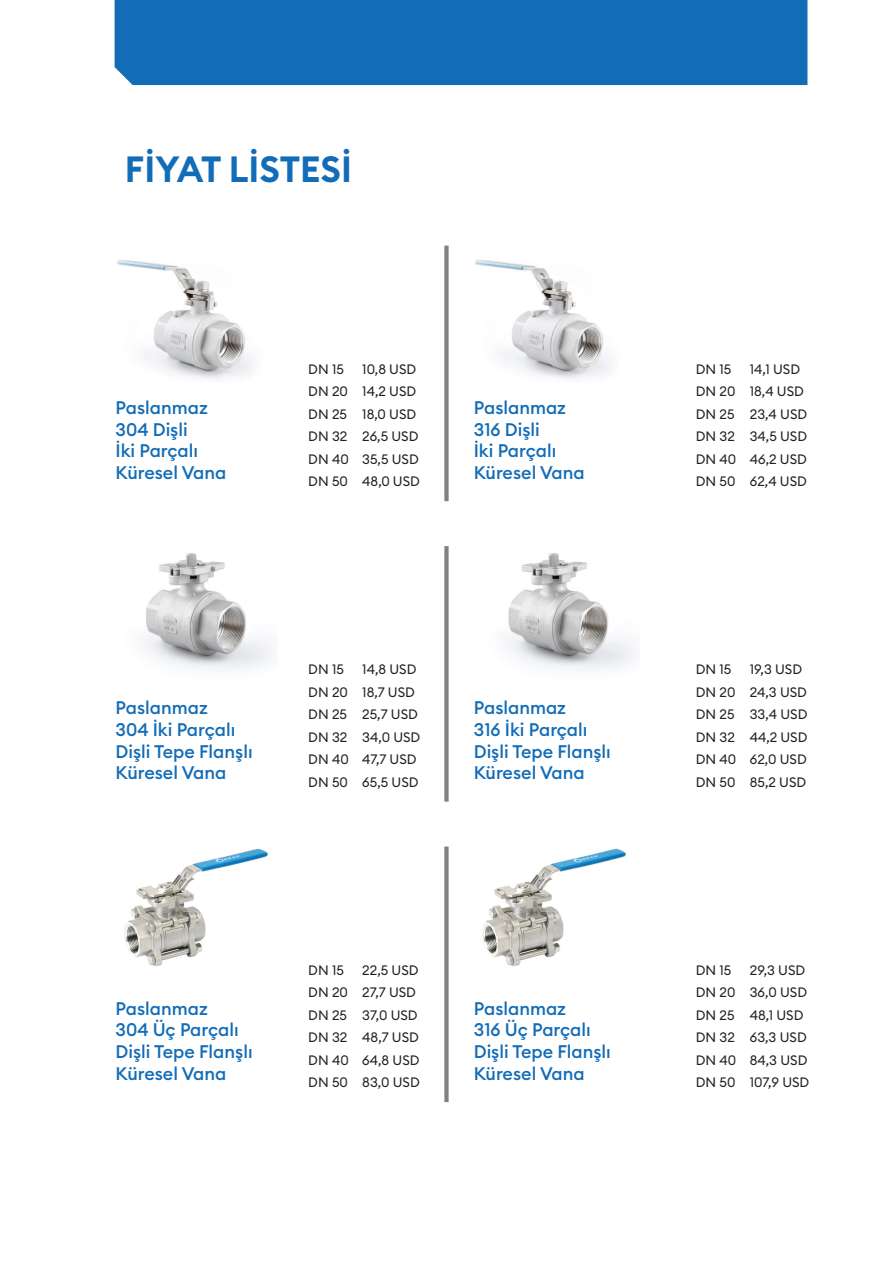
<style>
.page{position:relative;width:893px;height:1263px;background:#fff}
.page>*{position:absolute;margin:0;border:0;box-sizing:border-box;transform-origin:0 0}
.t1{font:600 36px "Euclid Circular B";color:#126cb7}
.t2{font:500 18px/21.6px "Euclid Circular B";color:#126cb7}
.t3{font:13.5px/22.5px "Euclid Circular B";color:#231f20}
</style>
<div class="page">
<div style="left:115px;top:0;width:692px;height:85px;background:#126cb7"></div>
<div style="left:444px;top:246px;width:5px;height:255px;background:#808180"></div>
<div style="left:444px;top:546px;width:5px;height:256px;background:#808180"></div>
<div style="left:444px;top:846px;width:5px;height:256px;background:#808180"></div>
<img style="left:117px;top:260px;width:138px;height:120px">
<img style="left:475px;top:260px;width:138px;height:120px">
<img style="left:141px;top:553px;width:133px;height:118px">
<img style="left:504px;top:553px;width:131px;height:118px">
<img style="left:124px;top:848px;width:144px;height:118px">
<img style="left:482px;top:848px;width:144px;height:118px">
<h1 class="t1" style="left:125px;top:146px;width:229px">FİYAT LİSTESİ</h1>
<p class="t3" style="left:308px;top:358px;width:113px;text-indent:54px">10,8 USD<br>DN 20 14,2 USD<br>DN 25 18,0 USD<br>DN 32 26,5 USD<br>DN 40 35,5 USD<br>DN 50 48,0 USD</p>
<p class="t3" style="left:696px;top:358px;width:37px">DN 15</p>
<p class="t3" style="left:696px;top:358px;width:113px;text-indent:54px">14,1 USD<br>DN 20 18,4 USD<br>DN 25 23,4 USD<br>DN 32 34,5 USD<br>DN 40 46,2 USD<br>DN 50 62,4 USD</p>
<p class="t3" style="left:308px;top:358px;width:37px">DN 15</p>
<h2 class="t2" style="left:116px;top:397px;width:112px">Paslanmaz<br>304 Dişli<br>İki Parçalı<br>Küresel Vana</h2>
<h2 class="t2" style="left:474px;top:397px;width:112px">Paslanmaz<br>316 Dişli<br>İki Parçalı<br>Küresel Vana</h2>
<p class="t3" style="left:308px;top:658px;width:114px;text-indent:54px">14,8 USD<br>DN 20 18,7 USD<br>DN 25 25,7 USD<br>DN 32 34,0 USD<br>DN 40 47,7 USD<br>DN 50 65,5 USD</p>
<p class="t3" style="left:696px;top:658px;width:37px">DN 15</p>
<p class="t3" style="left:696px;top:658px;width:113px;text-indent:54px">19,3 USD<br>DN 20 24,3 USD<br>DN 25 33,4 USD<br>DN 32 44,2 USD<br>DN 40 62,0 USD<br>DN 50 85,2 USD</p>
<p class="t3" style="left:308px;top:658px;width:37px">DN 15</p>
<h2 class="t2" style="left:116px;top:697px;width:139px">Paslanmaz<br>304 İki Parçalı<br>Dişli Tepe Flanşlı<br>Küresel Vana</h2>
<h2 class="t2" style="left:474px;top:697px;width:139px">Paslanmaz<br>316 İki Parçalı<br>Dişli Tepe Flanşlı<br>Küresel Vana</h2>
<p class="t3" style="left:308px;top:958px;width:113px;text-indent:54px">22,5 USD<br>DN 20 27,7 USD<br>DN 25 37,0 USD<br>DN 32 48,7 USD<br>DN 40 64,8 USD<br>DN 50 83,0 USD</p>
<p class="t3" style="left:696px;top:958px;width:37px">DN 15</p>
<p class="t3" style="left:696px;top:958px;width:115px;text-indent:54px">29,3 USD<br>DN 20 36,0 USD<br>DN 25 48,1 USD<br>DN 32 63,3 USD<br>DN 40 84,3 USD<br>DN 50 107,9 USD</p>
<p class="t3" style="left:308px;top:958px;width:37px">DN 15</p>
<h2 class="t2" style="left:116px;top:998px;width:139px">Paslanmaz<br>304 Üç Parçalı<br>Dişli Tepe Flanşlı<br>Küresel Vana</h2>
<h2 class="t2" style="left:474px;top:998px;width:139px">Paslanmaz<br>316 Üç Parçalı<br>Dişli Tepe Flanşlı<br>Küresel Vana</h2>
</div>
